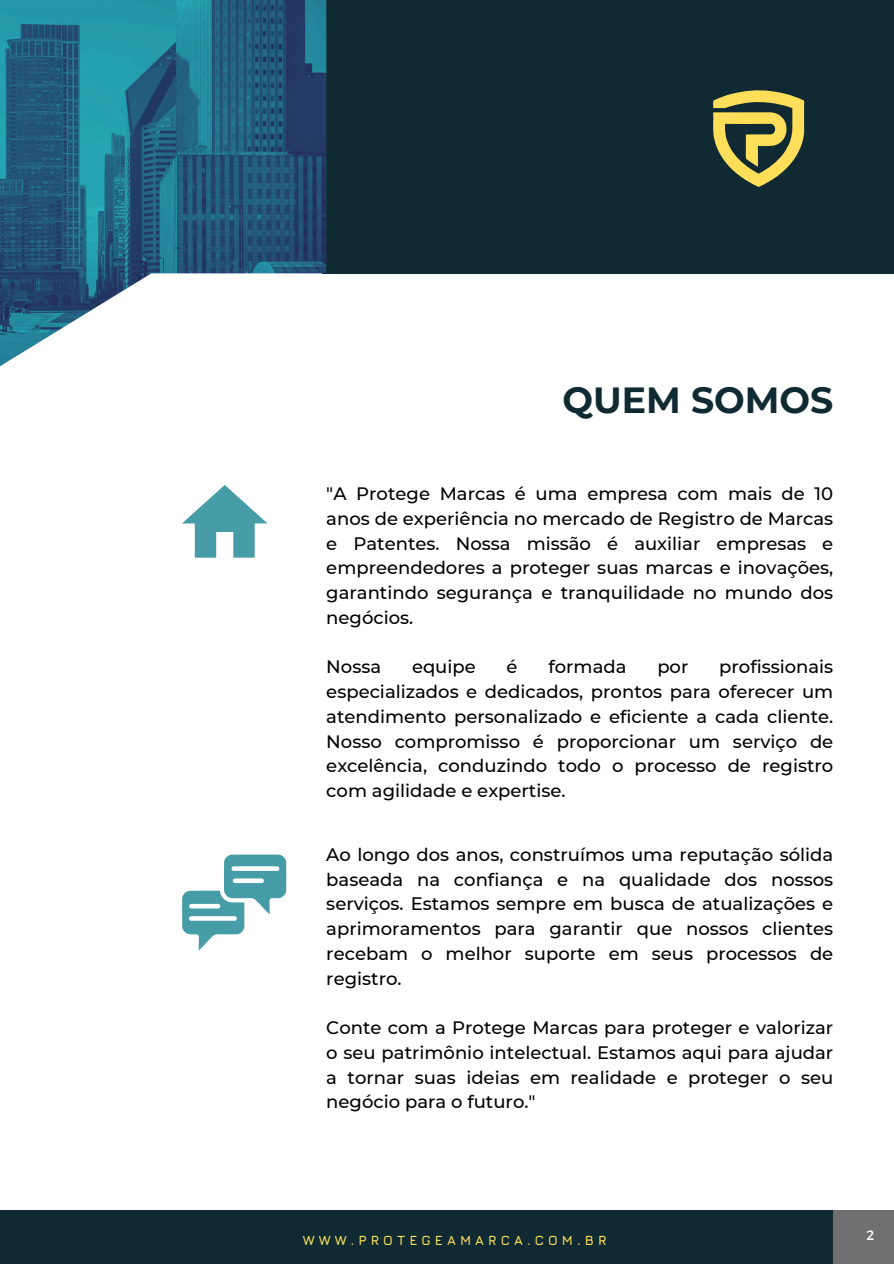
<style>
.page{position:relative;width:894px;height:1264px;background:#fff}
.page>*{position:absolute;margin:0;border:0;box-sizing:border-box;transform-origin:0 0}
.t1{font:700 36.3px "Montserrat";color:#0f2a32}
.t2{font:500 18px/24.8px "Montserrat";color:#000;text-align:justify}
.t3{font:13.5px "Montserrat";color:#fff}
.t4{font:700 13.2px "Jura";letter-spacing:.31em;color:#ffde59}
</style>
<div class="page">
<div style="left:0;top:1209px;width:893px;height:54px;background:#0f2a32"></div>
<div style="left:322px;top:0;width:571px;height:273px;background:#0f2a32"></div>
<img style="left:0;top:0;width:326px;height:367px">
<svg style="left:182px;top:485px;width:85px;height:72px"></svg>
<svg style="left:182px;top:854px;width:104px;height:96px"></svg>
<div style="left:833px;top:1209px;width:60px;height:54px;background:#6f6f6f"></div>
<svg style="left:713px;top:90px;width:90px;height:97px"></svg>
<p class="t1" style="left:562px;top:378px;width:272px">QUEM SOMOS</p>
<h1 class="t2" style="left:326px;top:481px;width:508px">"A Protege Marcas é uma empresa com mais de 10 anos de experiência no mercado de Registro de Marcas e Patentes. Nossa missão é auxiliar empresas e empreendedores a proteger suas marcas e inovações, garantindo segurança e tranquilidade no mundo dos negócios.</h1>
<p class="t2" style="left:326px;top:654px;width:56px">Nossa</p>
<p class="t2" style="left:412px;top:654px;width:65px">equipe</p>
<p class="t2" style="left:506px;top:654px;width:13px">é</p>
<p class="t2" style="left:548px;top:654px;width:79px">formada</p>
<p class="t2" style="left:657px;top:654px;width:33px">por</p>
<p class="t2" style="left:326px;top:654px;width:508px;text-indent:393px">profissionais especializados e dedicados, prontos para oferecer um atendimento personalizado e eficiente a cada cliente.<br>Nosso compromisso é proporcionar um serviço de excelência, conduzindo todo o processo de registro com agilidade e expertise.</p>
<h2 class="t2" style="left:326px;top:842px;width:508px">Ao longo dos anos, construímos uma reputação sólida baseada na confiança e na qualidade dos nossos serviços. Estamos sempre em busca de atualizações e aprimoramentos para garantir que nossos clientes recebam o melhor suporte em seus processos de registro.</h2>
<h2 class="t2" style="left:326px;top:1015px;width:508px">Conte com a Protege Marcas para proteger e valorizar o seu patrimônio intelectual. Estamos aqui para ajudar a tornar suas ideias em realidade e proteger o seu negócio para o futuro."</h2>
<h2 class="t4" style="left:302px;top:1232px;width:305px">WWW.PROTEGEAMARCA.COM.BR</h2>
<p class="t3" style="left:866px;top:1225px;width:9px">2</p>
</div>
